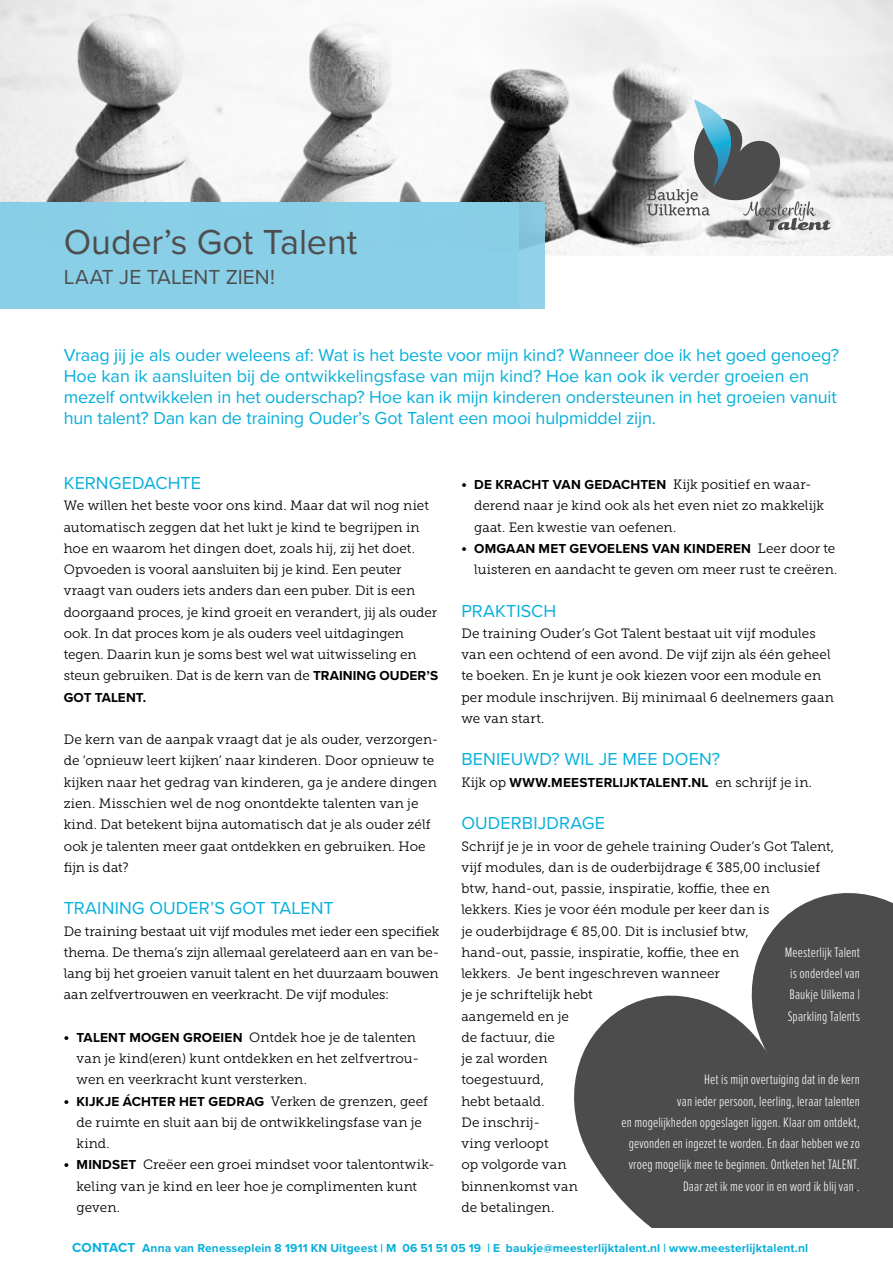
<style>
.page{position:relative;width:893px;height:1263px;background:#fff}
.page>*{position:absolute;margin:0;border:0;box-sizing:border-box;transform-origin:0 0}
.t1{font:36px "Proxima Nova";letter-spacing:-.005em;color:#4e4d4d}
.t2{font:21px "Proxima Nova";color:#4e4d4d}
.t3{font:18px/21px "Proxima Nova";letter-spacing:-.005em;color:#07b0db}
.t4{font:300 14.25px/21.3px "Proxima Nova Ex Cn";letter-spacing:.01em;color:#fff;text-align:justify}
.t5{font:13.5px/21.3px "Museo Slab 300";letter-spacing:.005em;color:#000}
.t6{font:700 13.5px "Proxima Nova";letter-spacing:.015em;color:#000}
.t7{font:700 13.5px "Proxima Nova";letter-spacing:-.01em;color:#000}
.t8{font:700 12px "Proxima Nova";letter-spacing:.01em;color:#07b0db}
.s1{font-family:"Proxima Nova";font-weight:700}
.s2{font-family:"Museo Slab 300";font-weight:400}
.s3{font-weight:400;font-size:13.5px;color:#000}
.s4{font-size:13.5px}
</style>
<div class="page">
<svg style="left:574px;top:893px;width:319px;height:335px;fill:#4d4c4c"></svg>
<div style="left:798px;top:1093px;width:95px;height:170px;background:#4d4c4c"></div>
<img style="left:0;top:0;width:893px;height:255px">
<div style="left:0;top:1229px;width:893px;height:34px;background:#fff"></div>
<div style="left:0;top:202px;width:544px;height:106px;background:#89cfe7"></div>
<svg style="left:647px;top:99px;width:183px;height:131px"></svg>
<h1 class="t1" style="left:64px;top:221px;width:295px">Ouder’s Got Talent</h1>
<h2 class="t2" style="left:64px;top:265px;width:213px">LAAT JE TALENT ZIEN!</h2>
<p class="t3" style="left:64px;top:345px;width:777px">Vraag jij je als ouder weleens af: Wat is het beste voor mijn kind? Wanneer doe ik het goed genoeg?<br>Hoe kan ik aansluiten bij de ontwikkelingsfase van mijn kind? Hoe kan ook ik verder groeien en mezelf ontwikkelen in het ouderschap? Hoe kan ik mijn kinderen ondersteunen in het groeien vanuit hun talent? Dan kan de training Ouder’s Got Talent een mooi hulpmiddel zijn.</p>
<h3 class="t3" style="left:64px;top:473px;width:139px">KERNGEDACHTE</h3>
<p class="t5" style="left:64px;top:495px;width:376px">We willen het beste voor ons kind. Maar dat wil nog niet automatisch zeggen dat het lukt je kind te begrijpen in hoe en waarom het dingen doet, zoals hij, zij het doet.<br>Opvoeden is vooral aansluiten bij je kind. Een peuter vraagt van ouders iets anders dan een puber. Dit is een doorgaand proces, je kind groeit en verandert, jij als ouder ook. In dat proces kom je als ouders veel uitdagingen tegen. Daarin kun je soms best wel wat uitwisseling en steun gebruiken. Dat is de kern van de <span class="s1">TRAINING OUDER’S</span></p>
<p class="t7" style="left:64px;top:689px;width:84px">GOT TALENT.</p>
<p class="t5" style="left:64px;top:729px;width:376px">De kern van de aanpak vraagt dat je als ouder, verzorgen&shy;de ‘opnieuw leert kijken’ naar kinderen. Door opnieuw te kijken naar het gedrag van kinderen, ga je andere dingen zien. Misschien wel de nog onontdekte talenten van je kind. Dat betekent bijna automatisch dat je als ouder zélf ook je talenten meer gaat ontdekken en gebruiken. Hoe fijn is dat?</p>
<h3 class="t3" style="left:64px;top:898px;width:271px">TRAINING OUDER’S GOT TALENT</h3>
<p class="t5" style="left:64px;top:920px;width:377px;text-align:justify">De training bestaat uit vijf modules met ieder een specifiek thema. De thema’s zijn allemaal gerelateerd aan en van be&shy;lang bij het groeien vanuit talent en het duurzaam bouwen aan zelfvertrouwen en veerkracht. De vijf modules:</p>
<p class="t5" style="left:77px;top:1027px;width:344px;text-indent:-13px">• <span class="s1">TALENT MOGEN GROEIEN</span> Ontdek hoe je de talenten van je kind(eren) kunt ontdekken en het zelfvertrou&shy;wen en veerkracht kunt versterken.</p>
<p class="t5" style="left:77px;top:1090px;width:353px;text-indent:-13px">• <span class="s1">KIJKJE ÁCHTER HET GEDRAG</span> Verken de grenzen, geef de ruimte en sluit aan bij de ontwikkelingsfase van je kind.</p>
<p class="t5" style="left:77px;top:1154px;width:360px;text-indent:-13px">• <span class="s1">MINDSET</span> Creëer een groei mindset voor talentontwik&shy;keling van je kind en leer hoe je complimenten kunt geven.</p>
<p class="t5" style="left:474px;top:474px;width:352px;text-indent:-13px">• <span class="s1">DE KRACHT VAN GEDACHTEN</span> Kijk positief en waar&shy;derend naar je kind ook als het even niet zo makkelijk gaat. Een kwestie van oefenen.</p>
<p class="t6" style="left:461px;top:540px;width:375px"><span class="s2">•</span> OMGAAN MET GEVOELENS VAN KINDEREN <span class="s2">Leer door te</span></p>
<p class="t5" style="left:474px;top:559px;width:365px">luisteren en aandacht te geven om meer rust te creëren.</p>
<h3 class="t3" style="left:461px;top:600px;width:96px">PRAKTISCH</h3>
<p class="t5" style="left:461px;top:623px;width:374px">De training Ouder’s Got Talent bestaat uit vijf modules van een ochtend of een avond. De vijf zijn als één geheel te boeken. En je kunt je ook kiezen voor een module en per module inschrijven. Bij minimaal 6 deelnemers gaan we van start.</p>
<h3 class="t3" style="left:461px;top:749px;width:260px">BENIEUWD? WIL JE MEE DOEN?</h3>
<p class="t6" style="left:461px;top:774px;width:352px"><span class="s2">Kijk op</span> WWW.MEESTERLIJKTALENT.NL <span class="s2">en schrijf je in.</span></p>
<h3 class="t3" style="left:461px;top:813px;width:145px">OUDERBIJDRAGE</h3>
<p class="t5" style="left:461px;top:835px;width:374px">Schrijf je je in voor de gehele training Ouder’s Got Talent, vijf modules, dan is de ouderbijdrage € 385,00 inclusief btw, hand-out, passie, inspiratie, koffie, thee en<br>lekkers. Kies je voor één module per keer dan is<br>je ouderbijdrage € 85,00. Dit is inclusief btw,<br>hand-out, passie, inspiratie, koffie, thee en<br>lekkers. Je bent ingeschreven wanneer<br>je je schriftelijk hebt<br>aangemeld en je<br>de factuur, die<br>je zal worden<br>toegestuurd,<br>hebt betaald.<br>De inschrij-<br>ving verloopt<br>op volgorde van<br>binnenkomst van<br>de betalingen.</p>
<p class="t4" style="left:785px;top:942px;width:77px">Meesterlijk Talent is onderdeel van Baukje Uilkema | Sparkling Talents</p>
<p class="t4" style="left:621px;top:1069px;width:240px;text-align:right">Het is mijn overtuiging dat in de kern<br>van ieder persoon, leerling, leraar talenten<br>en mogelijkheden opgeslagen liggen. Klaar om ontdekt, gevonden en ingezet te worden. En daar hebben we zo vroeg mogelijk mee te beginnen. Ontketen het TALENT.<br>Daar zet ik me voor in en word ik blij van<span class="s3">.</span>.</p>
<p class="t8" style="left:72px;top:1241px;width:737px"><span class="s4">CONTACT</span> Anna van Renesseplein 8 1911 KN Uitgeest | M 06 51 51 05 19 | E baukje@meesterlijktalent.nl | www.meesterlijktalent.nl</p>
</div>
